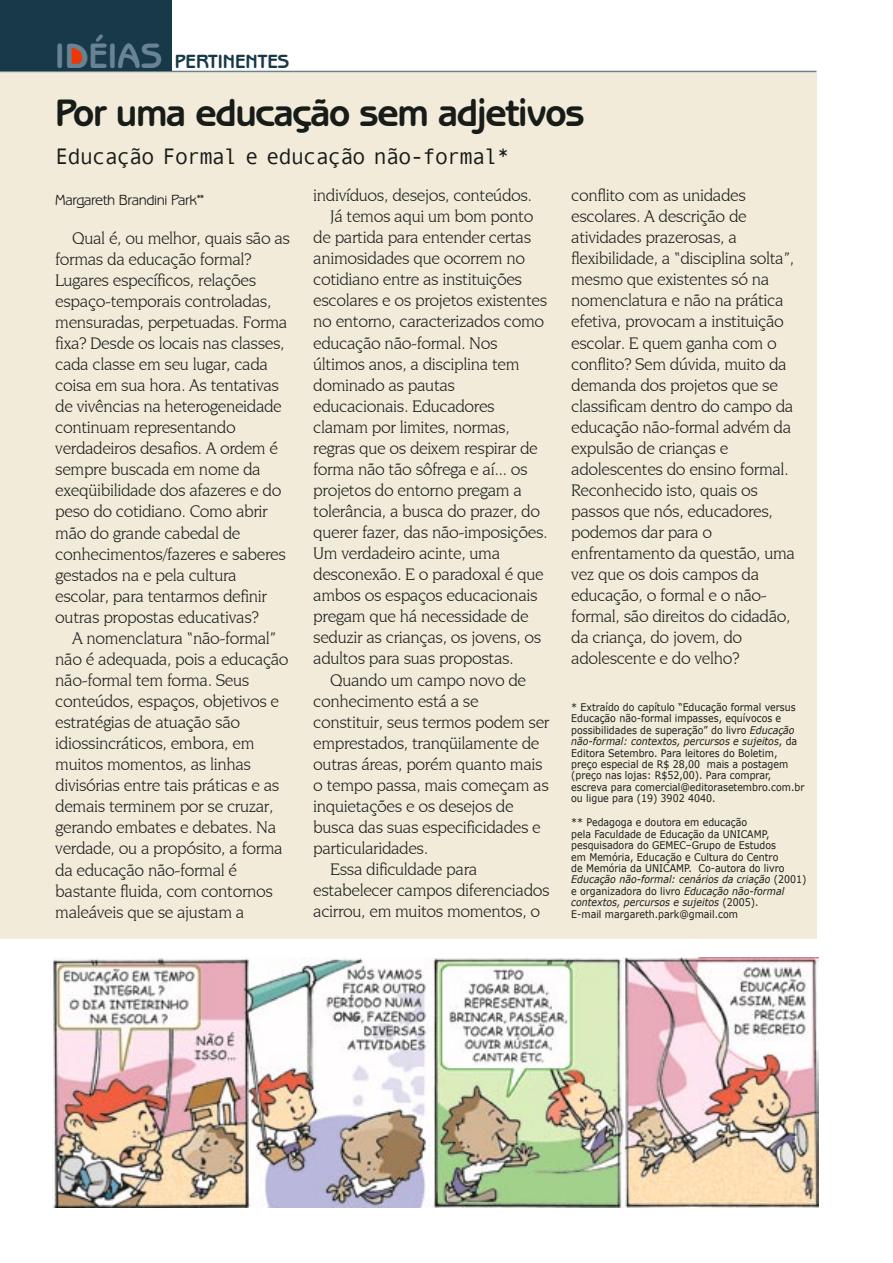
<style>
.page{position:relative;width:893px;height:1263px;background:#fff}
.page>*{position:absolute;margin:0;border:0;box-sizing:border-box;transform-origin:0 0}
._1Titulo{font:700 39px "Benguiat Gothic IT Cby BT";letter-spacing:-.03em;color:#171c19}
.t1{font:700 36px "Benguiat Gothic IT Cby BT";color:#698395}
._1olho{font:22.5px "Andale Mono";letter-spacing:-.055em;color:#171c19}
.t2{font:700 19.5px "Benguiat Gothic IT Cby BT";color:#173948}
._1texto1{font:17.55px/21px "Novarese IT Cby BT";letter-spacing:-.025em;color:#171c19}
._1_assinatura{font:15px "Benguiat Gothic IT Cby BT";letter-spacing:-.025em;color:#171c19}
._1cargo{font:10.5px/11.4px "Verdana";color:#171c19;scale:.9 1}
.s1{font-style:italic}
</style>
<div class="page">
<div style="left:0;top:71px;width:816px;height:868px;background:#f3ebda"></div>
<hr style="left:0;top:71px;width:816px;height:1px;background:#698395">
<div style="left:0;top:0;width:171px;height:71px;background:#173948"></div>
<svg style="left:69px;top:45px;width:16px;height:20px"></svg>
<img style="left:53px;top:958px;width:765px;height:250px">
<p class="t1" style="left:55px;top:33px;width:109px">IDÉIAS</p>
<p class="t2" style="left:175px;top:49px;width:116px">PERTINENTES</p>
<p class="_1Titulo" style="left:55px;top:88px;width:531px">Por uma educação sem adjetivos</p>
<p class="_1olho" style="left:55px;top:143px;width:456px">Educação Formal e educação não-formal*</p>
<p class="_1_assinatura" style="left:55px;top:190px;width:150px">Margareth Brandini Park**</p>
<p class="_1texto1" style="left:55px;top:227px;width:236px;text-indent:17px">Qual é, ou melhor, quais são as formas da educação formal?<br>Lugares específicos, relações espaço-temporais controladas, mensuradas, perpetuadas. Forma fixa? Desde os locais nas classes, cada classe em seu lugar, cada coisa em sua hora. As tentativas de vivências na heterogeneidade continuam representando verdadeiros desafios. A ordem é sempre buscada em nome da exeqüibilidade dos afazeres e do peso do cotidiano. Como abrir mão do grande cabedal de conhecimentos/fazeres e saberes gestados na e pela cultura escolar, para tentarmos definir outras propostas educativas?</p>
<p class="_1texto1" style="left:55px;top:627px;width:235px;text-indent:17px">A nomenclatura “não-formal” não é adequada, pois a educação não-formal tem forma. Seus conteúdos, espaços, objetivos e estratégias de atuação são idiossincráticos, embora, em muitos momentos, as linhas divisórias entre tais práticas e as demais terminem por se cruzar, gerando embates e debates. Na verdade, ou a propósito, a forma da educação não-formal é bastante fluida, com contornos maleáveis que se ajustam a</p>
<p class="_1texto1" style="left:313px;top:185px;width:220px">indivíduos, desejos, conteúdos.</p>
<p class="_1texto1" style="left:313px;top:206px;width:236px;text-indent:17px">Já temos aqui um bom ponto de partida para entender certas animosidades que ocorrem no cotidiano entre as instituições escolares e os projetos existentes no entorno, caracterizados como educação não-formal. Nos últimos anos, a disciplina tem dominado as pautas educacionais. Educadores clamam por limites, normas, regras que os deixem respirar de forma não tão sôfrega e aí... os projetos do entorno pregam a tolerância, a busca do prazer, do querer fazer, das não-imposições.<br>Um verdadeiro acinte, uma desconexão. E o paradoxal é que ambos os espaços educacionais pregam que há necessidade de seduzir as crianças, os jovens, os adultos para suas propostas.</p>
<p class="_1texto1" style="left:313px;top:669px;width:238px;text-indent:17px">Quando um campo novo de conhecimento está a se constituir, seus termos podem ser emprestados, tranqüilamente de outras áreas, porém quanto mais o tempo passa, mais começam as inquietações e os desejos de busca das suas especificidades e particularidades.</p>
<p class="_1texto1" style="left:313px;top:858px;width:238px;text-indent:17px">Essa dificuldade para estabelecer campos diferenciados acirrou, em muitos momentos, o</p>
<p class="_1texto1" style="left:571px;top:185px;width:225px">conflito com as unidades escolares. A descrição de atividades prazerosas, a flexibilidade, a “disciplina solta”, mesmo que existentes só na nomenclatura e não na prática efetiva, provocam a instituição escolar. E quem ganha com o conflito? Sem dúvida, muito da demanda dos projetos que se classificam dentro do campo da educação não-formal advém da expulsão de crianças e adolescentes do ensino formal.<br>Reconhecido isto, quais os passos que nós, educadores, podemos dar para o enfrentamento da questão, uma vez que os dois campos da educação, o formal e o não&shy;formal, são direitos do cidadão, da criança, do jovem, do adolescente e do velho?</p>
<p class="_1cargo" style="left:571px;top:701px;width:261px">* Extraído do capítulo “Educação formal versus Educação não-formal impasses, equívocos e possibilidades de superação” do livro <span class="s1">Educação não-formal: contextos, percursos e sujeitos</span>, da Editora Setembro. Para leitores do Boletim, preço especial de R$ 28,00 mais a postagem (preço nas lojas: R$52,00). Para comprar, escreva para comercial@editorasetembro.com.br ou ligue para (19) 3902 4040.</p>
<p class="_1cargo" style="left:571px;top:816px;width:263px">** Pedagoga e doutora em educação<br>pela Faculdade de Educação da UNICAMP, pesquisadora do GEMEC–Grupo de Estudos<br>em Memória, Educação e Cultura do Centro<br>de Memória da UNICAMP. Co-autora do livro <span class="s1">Educação não-formal: cenários da criação</span> (2001) e organizadora do livro <span class="s1">Educação não-formal contextos, percursos e sujeitos</span> (2005).<br>E-mail margareth.park@gmail.com</p>
</div>
